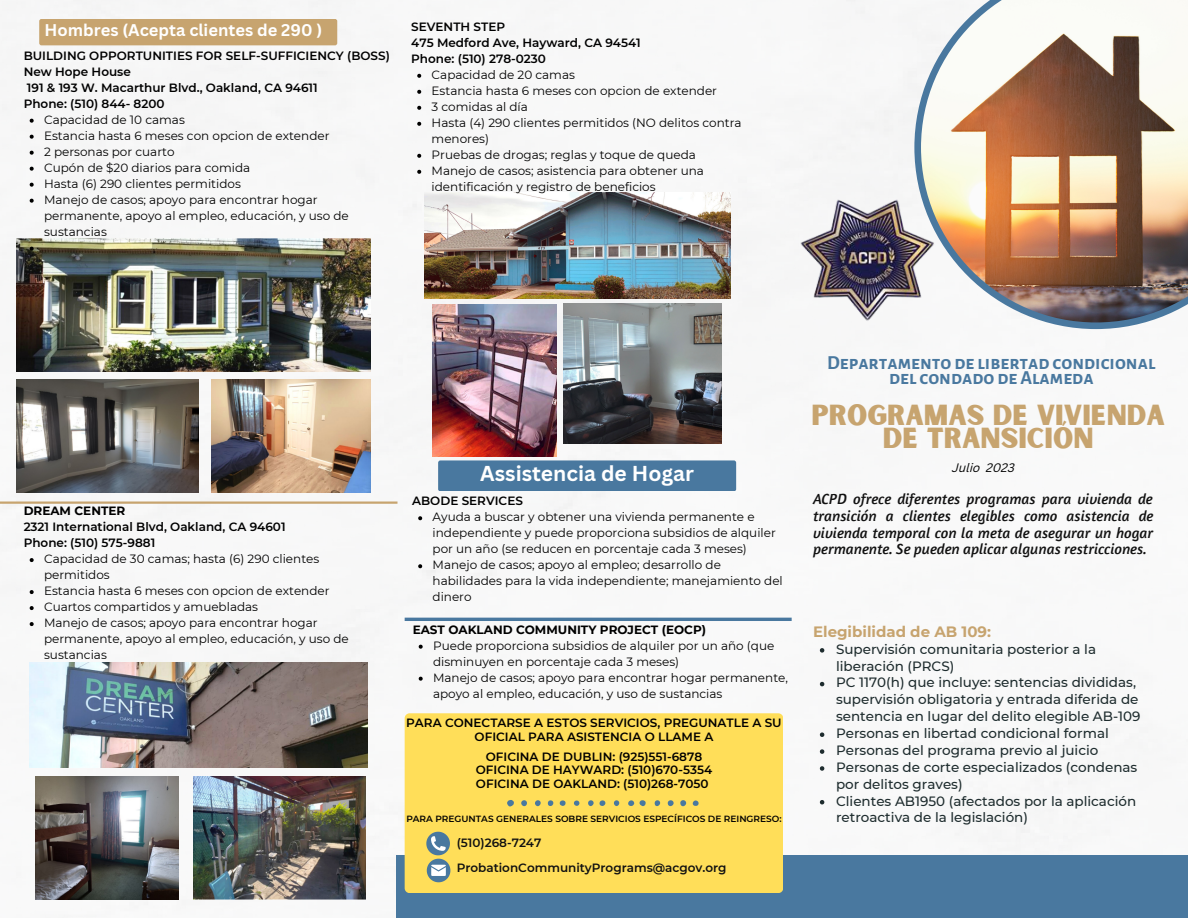
<style>
.page{position:relative;width:1188px;height:918px;background:#fff}
.page>*{position:absolute;margin:0;border:0;box-sizing:border-box;transform-origin:0 0}
.t1{font:27.75px/23.7px "Sunborn Sans One";color:#c7a46f;text-align:center}
.t2{font:700 21px "Canva Sans";color:#fff}
.t3{font:700 19.5px/14.7px "Alegreya Sans SC";color:#49789f;text-align:center}
.t4{font:700 16.5px "Canva Sans";color:#fff}
.t5{font:italic 15px/16.8px "Amaranth";color:#111;text-align:justify}
.t6{font:700 15px "Montserrat";color:#c7a46f}
.t7{font:500 13.5px/16.8px "Montserrat";color:#1e2c2e}
.t8{font:12px/16px "Montserrat";color:#000}
.t9{font:600 12px/13.5px "Montserrat";color:#000;text-align:center}
.t10{font:600 12px "Montserrat";color:#111}
.t11{font:700 12px "Montserrat";color:#000}
.t12{font:italic 12px "Canva Sans";color:#000}
.t13{font:600 9px "Montserrat";color:#000}
</style>
<div class="page">
<img style="left:0;top:0;width:1148px;height:905px">
<img style="left:914px;top:0;width:274px;height:329px">
<div style="left:396px;top:855px;width:792px;height:63px;background:#49789f"></div>
<hr style="left:0;top:502px;width:397px;height:2px;background:#c7a46f">
<svg style="left:30px;top:558px;width:4px;height:4px"></svg>
<svg style="left:30px;top:590px;width:4px;height:4px"></svg>
<svg style="left:30px;top:606px;width:4px;height:4px"></svg>
<svg style="left:30px;top:622px;width:4px;height:4px"></svg>
<div style="left:39px;top:19px;width:298px;height:26px;background:#c7a46f;border-radius:2px"></div>
<img style="left:16px;top:239px;width:355px;height:133px">
<img style="left:564px;top:304px;width:157px;height:139px">
<div style="left:438px;top:460px;width:298px;height:31px;background:#49789f;border-radius:2px"></div>
<svg style="left:418px;top:516px;width:4px;height:4px"></svg>
<svg style="left:418px;top:564px;width:4px;height:4px"></svg>
<hr style="left:405px;top:618px;width:387px;height:3px;background:#49789f">
<img style="left:16px;top:380px;width:183px;height:112px">
<img style="left:212px;top:380px;width:159px;height:112px">
<img style="left:30px;top:663px;width:337px;height:104px">
<img style="left:36px;top:777px;width:143px;height:122px">
<img style="left:193px;top:777px;width:172px;height:122px">
<img style="left:424px;top:193px;width:306px;height:106px">
<img style="left:432px;top:304px;width:124px;height:152px">
<svg style="left:30px;top:119px;width:4px;height:4px"></svg>
<svg style="left:30px;top:135px;width:4px;height:4px"></svg>
<svg style="left:30px;top:151px;width:4px;height:4px"></svg>
<svg style="left:30px;top:167px;width:4px;height:4px"></svg>
<svg style="left:30px;top:183px;width:4px;height:4px"></svg>
<svg style="left:30px;top:199px;width:4px;height:4px"></svg>
<svg style="left:30px;top:247px;width:4px;height:4px"></svg>
<svg style="left:417px;top:74px;width:4px;height:4px"></svg>
<svg style="left:417px;top:90px;width:4px;height:4px"></svg>
<svg style="left:417px;top:106px;width:4px;height:4px"></svg>
<svg style="left:417px;top:122px;width:4px;height:4px"></svg>
<svg style="left:417px;top:154px;width:4px;height:4px"></svg>
<svg style="left:417px;top:170px;width:4px;height:4px"></svg>
<svg style="left:419px;top:645px;width:4px;height:4px"></svg>
<svg style="left:419px;top:677px;width:4px;height:4px"></svg>
<img style="left:791px;top:185px;width:154px;height:151px">
<svg style="left:820px;top:648px;width:4px;height:5px"></svg>
<svg style="left:820px;top:682px;width:4px;height:4px"></svg>
<svg style="left:820px;top:732px;width:4px;height:5px"></svg>
<svg style="left:820px;top:749px;width:4px;height:5px"></svg>
<svg style="left:820px;top:766px;width:4px;height:5px"></svg>
<svg style="left:820px;top:800px;width:4px;height:4px"></svg>
<div style="left:405px;top:713px;width:378px;height:180px;background:#ffde59;border-radius:5px"></div>
<svg style="left:628px;top:800px;width:18px;height:7px"></svg>
<svg style="left:655px;top:800px;width:44px;height:7px"></svg>
<svg style="left:507px;top:800px;width:113px;height:7px"></svg>
<svg style="left:426px;top:832px;width:24px;height:50px"></svg>
<p class="t4" style="left:44px;top:19px;width:279px">Hombres (Acepta clientes de 290 )</p>
<p class="t9" style="left:24px;top:49px;width:368px">BUILDING OPPORTUNITIES FOR SELF-SUFFICIENCY (BOSS)</p>
<p class="t9" style="left:24px;top:65px;width:109px">New Hope House</p>
<p class="t9" style="left:27px;top:81px;width:292px">191 &amp; 193 W. Macarthur Blvd., Oakland, CA 94611</p>
<p class="t9" style="left:24px;top:97px;width:142px">Phone: (510) 844- 8200</p>
<p class="t8" style="left:44px;top:111px;width:142px">Capacidad de 10 camas</p>
<p class="t8" style="left:44px;top:127px;width:287px">Estancia hasta 6 meses con opcion de extender</p>
<p class="t8" style="left:44px;top:143px;width:132px">2 personas por cuarto</p>
<p class="t8" style="left:44px;top:159px;width:208px">Cupón de $20 diarios para comida</p>
<p class="t8" style="left:44px;top:175px;width:198px">Hasta (6) 290 clientes permitidos</p>
<p class="t8" style="left:44px;top:191px;width:306px">Manejo de casos; apoyo para encontrar hogar permanente, apoyo al empleo, educación, y uso de sustancias</p>
<p class="t9" style="left:411px;top:20px;width:95px">SEVENTH STEP</p>
<p class="t9" style="left:411px;top:36px;width:231px">475 Medford Ave, Hayward, CA 94541</p>
<p class="t9" style="left:411px;top:52px;width:136px">Phone: (510) 278-0230</p>
<p class="t8" style="left:432px;top:66px;width:145px">Capacidad de 20 camas</p>
<p class="t8" style="left:432px;top:82px;width:287px">Estancia hasta 6 meses con opcion de extender</p>
<p class="t8" style="left:432px;top:98px;width:98px">3 comidas al día</p>
<p class="t8" style="left:432px;top:114px;width:311px">Hasta (4) 290 clientes permitidos (NO delitos contra menores)</p>
<p class="t8" style="left:432px;top:146px;width:266px">Pruebas de drogas; reglas y toque de queda</p>
<p class="t8" style="left:432px;top:162px;width:274px">Manejo de casos; asistencia para obtener una identificación y registro de beneficios</p>
<p class="t11" style="left:24px;top:503px;width:103px">DREAM CENTER</p>
<p class="t9" style="left:24px;top:520px;width:263px">2321 International Blvd, Oakland, CA 94601</p>
<p class="t9" style="left:24px;top:536px;width:133px">Phone: (510) 575-9881</p>
<p class="t8" style="left:44px;top:551px;width:277px">Capacidad de 30 camas; hasta (6) 290 clientes permitidos</p>
<p class="t8" style="left:44px;top:583px;width:287px">Estancia hasta 6 meses con opcion de extender</p>
<p class="t8" style="left:44px;top:599px;width:216px">Cuartos compartidos y amuebladas</p>
<p class="t8" style="left:44px;top:615px;width:306px">Manejo de casos; apoyo para encontrar hogar permanente, apoyo al empleo, educación, y uso de sustancias</p>
<p class="t2" style="left:480px;top:458px;width:215px">Assistencia de Hogar</p>
<p class="t9" style="left:412px;top:494px;width:112px">ABODE SERVICES</p>
<p class="t8" style="left:433px;top:509px;width:345px">Ayuda a buscar y obtener una vivienda permanente e independiente y puede proporciona subsidios de alquiler por un año (se reducen en porcentaje cada 3 meses)</p>
<p class="t8" style="left:433px;top:557px;width:352px">Manejo de casos; apoyo al empleo; desarrollo de habilidades para la vida independiente; manejamiento del dinero</p>
<p class="t11" style="left:413px;top:622px;width:295px">EAST OAKLAND COMMUNITY PROJECT (EOCP)</p>
<p class="t8" style="left:433px;top:637px;width:343px">Puede proporciona subsidios de alquiler por un año (que disminuyen en porcentaje cada 3 meses)</p>
<p class="t8" style="left:433px;top:669px;width:356px">Manejo de casos; apoyo para encontrar hogar permanente, apoyo al empleo, educación, y uso de sustancias</p>
<p class="t9" style="left:406px;top:716px;width:377px">PARA CONECTARSE A ESTOS SERVICIOS, PREGUNATLE A SU<br>OFICIAL PARA ASISTENCIA O LLAME A</p>
<p class="t9" style="left:486px;top:750px;width:218px">OFICINA DE DUBLIN: (925)551-6878</p>
<p class="t9" style="left:476px;top:763px;width:238px">OFICINA DE HAYWARD: (510)670-5354</p>
<p class="t9" style="left:476px;top:777px;width:234px">OFICINA DE OAKLAND: (510)268-7050</p>
<p class="t13" style="left:406px;top:813px;width:377px">PARA PREGUNTAS GENERALES SOBRE SERVICIOS ESPECÍFICOS DE REINGRESO:</p>
<p class="t10" style="left:457px;top:835px;width:86px">(510)268-7247</p>
<p class="t10" style="left:457px;top:860px;width:271px">ProbationCommunityPrograms@acgov.org</p>
<p class="t3" style="left:827px;top:356px;width:330px">Departamento de libertad condicional del condado de Alameda</p>
<p class="t1" style="left:811px;top:405px;width:355px">PROGRAMAS DE VIVIENDA<br>DE TRANSICIÓN</p>
<p class="t12" style="left:952px;top:463px;width:64px">Julio 2023</p>
<p class="t5" style="left:813px;top:490px;width:342px">ACPD ofrece diferentes programas para vivienda de transición a clientes elegibles como asistencia de vivienda temporal con la meta de asegurar un hogar permanente. Se pueden aplicar algunas restricciones.</p>
<p class="t6" style="left:813px;top:622px;width:179px">Elegibilidad de AB 109:</p>
<p class="t7" style="left:836px;top:640px;width:262px">Supervisión comunitaria posterior a la liberación (PRCS)</p>
<p class="t7" style="left:836px;top:674px;width:306px">PC 1170(h) que incluye: sentencias divididas, supervisión obligatoria y entrada diferida de sentencia en lugar del delito elegible AB-109</p>
<p class="t7" style="left:836px;top:725px;width:274px">Personas en libertad condicional formal</p>
<p class="t7" style="left:836px;top:742px;width:264px">Personas del programa previo al juicio</p>
<p class="t7" style="left:836px;top:759px;width:303px">Personas de corte especializados (condenas por delitos graves)</p>
<p class="t7" style="left:836px;top:792px;width:302px">Clientes AB1950 (afectados por la aplicación retroactiva de la legislación)</p>
</div>
